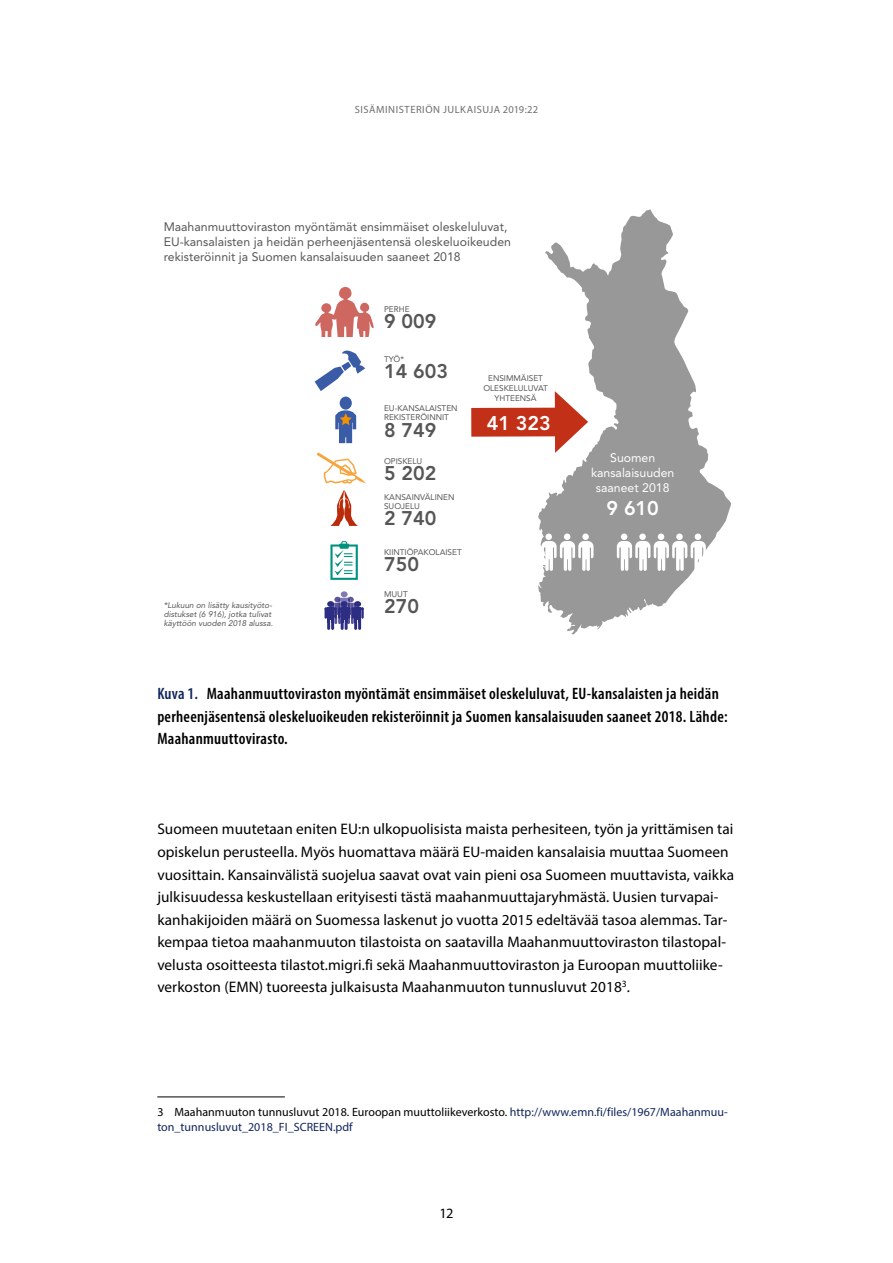
<style>
.page{position:relative;width:893px;height:1263px;background:#fff}
.page>*{position:absolute;margin:0;border:0;box-sizing:border-box;transform-origin:0 0}
.t1{font:800 19.65px "Avenir LT Std";color:#565655}
.t2{font:800 19.65px "Avenir LT Std";color:#fff}
.t3{font:600 condensed 16.5px/22.5px "Myriad Pro";letter-spacing:.015em;color:#000}
._01_Leipä_seuraavat{font:15.3px/22.5px "Myriad Pro";letter-spacing:.005em;color:#000}
.t4{font:14.25px "Myriad Pro";color:#000}
.t5{font:12.3px/14.7px "Avenir LT Std";color:#565655}
.t6{font:12.3px/14.7px "Avenir LT Std";color:#fff;text-align:center}
.Aaviite{font:12px/15px "Myriad Pro";letter-spacing:.005em;color:#10255c}
.t7{font:10.5px "Myriad Pro";letter-spacing:.05em;color:#6e6e6e}
.t8{font:8.25px/9px "Avenir LT Std";color:#565655}
.t9{font:italic 8.25px/9px "Avenir LT Std";color:#565655}
.s1{color:#10255c}
.s2{color:#000}
</style>
<div class="page">
<svg style="left:315px;top:287px;width:59px;height:50px"></svg>
<svg style="left:538px;top:209px;width:193px;height:425px;fill:#989899"></svg>
<svg style="left:330px;top:490px;width:28px;height:36px"></svg>
<svg style="left:330px;top:541px;width:28px;height:39px"></svg>
<svg style="left:315px;top:350px;width:50px;height:41px"></svg>
<div style="left:471px;top:408px;width:94px;height:29px;background:#c33018"></div>
<svg style="left:555px;top:391px;width:33px;height:62px"></svg>
<div style="left:341px;top:591px;width:7px;height:6px;background:#8179b4;border-radius:50%"></div>
<svg style="left:325px;top:597px;width:39px;height:33px"></svg>
<div style="left:545px;top:533px;width:7px;height:7px;background:#fff;border-radius:50%"></div>
<div style="left:564px;top:533px;width:6px;height:7px;background:#fff;border-radius:50%"></div>
<svg style="left:538px;top:541px;width:55px;height:30px"></svg>
<div style="left:582px;top:533px;width:7px;height:7px;background:#fff;border-radius:50%"></div>
<div style="left:621px;top:533px;width:6px;height:7px;background:#fff;border-radius:50%"></div>
<div style="left:639px;top:533px;width:7px;height:7px;background:#fff;border-radius:50%"></div>
<div style="left:658px;top:533px;width:6px;height:7px;background:#fff;border-radius:50%"></div>
<div style="left:676px;top:533px;width:7px;height:7px;background:#fff;border-radius:50%"></div>
<svg style="left:617px;top:541px;width:89px;height:30px"></svg>
<div style="left:695px;top:533px;width:6px;height:7px;background:#fff;border-radius:50%"></div>
<svg style="left:317px;top:452px;width:49px;height:31px"></svg>
<div style="left:340px;top:397px;width:12px;height:13px;background:#3a5ba6;border-radius:50%"></div>
<svg style="left:335px;top:410px;width:21px;height:33px"></svg>
<hr style="left:157px;top:1097px;width:128px;height:1px;background:#000">
<div style="left:670px;top:614px;width:151px;height:43px;background:#fff"></div>
<p class="t7" style="left:355px;top:103px;width:185px">SISÄMINISTERIÖN JULKAISUJA 2019:22</p>
<p class="t5" style="left:164px;top:220px;width:349px">Maahanmuuttoviraston myöntämät ensimmäiset oleskeluluvat,<br>EU-kansalaisten ja heidän perheenjäsentensä oleskeluoikeuden rekisteröinnit ja Suomen kansalaisuuden saaneet 2018</p>
<p class="t9" style="left:164px;top:601px;width:111px">*Lukuun on lisätty kausityöto&shy;distukset (6 916), jotka tulivat käyttöön vuoden 2018 alussa.</p>
<p class="t8" style="left:384px;top:305px;width:27px">PERHE</p>
<p class="t1" style="left:384px;top:310px;width:54px">9 009</p>
<p class="t8" style="left:384px;top:354px;width:22px">TYÖ*</p>
<p class="t1" style="left:384px;top:359px;width:66px">14 603</p>
<p class="t8" style="left:384px;top:404px;width:75px">EU-KANSALAISTEN<br>REKISTERÖINNIT</p>
<p class="t1" style="left:384px;top:418px;width:54px">8 749</p>
<p class="t8" style="left:384px;top:456px;width:40px">OPISKELU</p>
<p class="t1" style="left:384px;top:462px;width:54px">5 202</p>
<p class="t8" style="left:384px;top:492px;width:72px">KANSAINVÄLINEN<br>SUOJELU</p>
<p class="t1" style="left:384px;top:507px;width:54px">2 740</p>
<p class="t8" style="left:384px;top:547px;width:79px">KIINTIÖPAKOLAISET</p>
<p class="t1" style="left:384px;top:553px;width:36px">750</p>
<p class="t8" style="left:384px;top:589px;width:25px">MUUT</p>
<p class="t1" style="left:384px;top:595px;width:36px">270</p>
<p class="t8" style="left:483px;top:374px;width:66px;line-height:9.9px;text-align:center">ENSIMMÄISET<br>OLESKELULUVAT<br>YHTEENSÄ</p>
<p class="t2" style="left:487px;top:412px;width:66px">41 323</p>
<p class="t6" style="left:591px;top:451px;width:85px">Suomen kansalaisuuden saaneet 2018</p>
<p class="t2" style="left:606px;top:497px;width:54px">9 610</p>
<p class="t3" style="left:157px;top:682px;width:572px"><span class="s1">Kuva 1.</span> Maahanmuuttoviraston myöntämät ensimmäiset oleskeluluvat, EU-kansalaisten ja heidän perheenjäsentensä oleskeluoikeuden rekisteröinnit ja Suomen kansalaisuuden saaneet 2018. Lähde:<br>Maahanmuuttovirasto.</p>
<p class="_01_Leipä_seuraavat" style="left:157px;top:818px;width:578px">Suomeen muutetaan eniten EU:n ulkopuolisista maista perhesiteen, työn ja yrittämisen tai opiskelun perusteella. Myös huomattava määrä EU-maiden kansalaisia muuttaa Suomeen vuosittain. Kansainvälistä suojelua saavat ovat vain pieni osa Suomeen muuttavista, vaikka julkisuudessa keskustellaan erityisesti tästä maahanmuuttajaryhmästä. Uusien turvapai&shy;kanhakijoiden määrä on Suomessa laskenut jo vuotta 2015 edeltävää tasoa alemmas. Tar&shy;kempaa tietoa maahanmuuton tilastoista on saatavilla Maahanmuuttoviraston tilastopal&shy;velusta osoitteesta tilastot.migri.fi sekä Maahanmuuttoviraston ja Euroopan muuttoliike&shy;verkoston (EMN) tuoreesta julkaisusta Maahanmuuton tunnusluvut 2018<sup>3</sup>.</p>
<p class="Aaviite" style="left:157px;top:1104px;width:572px"><span class="s2">3 Maahanmuuton tunnusluvut 2018. Euroopan muuttoliikeverkosto.</span> http://www.emn.fi/files/1967/Maahanmuu&shy;ton_tunnusluvut_2018_FI_SCREEN.pdf</p>
<p class="t4" style="left:440px;top:1204px;width:15px">12</p>
</div>
